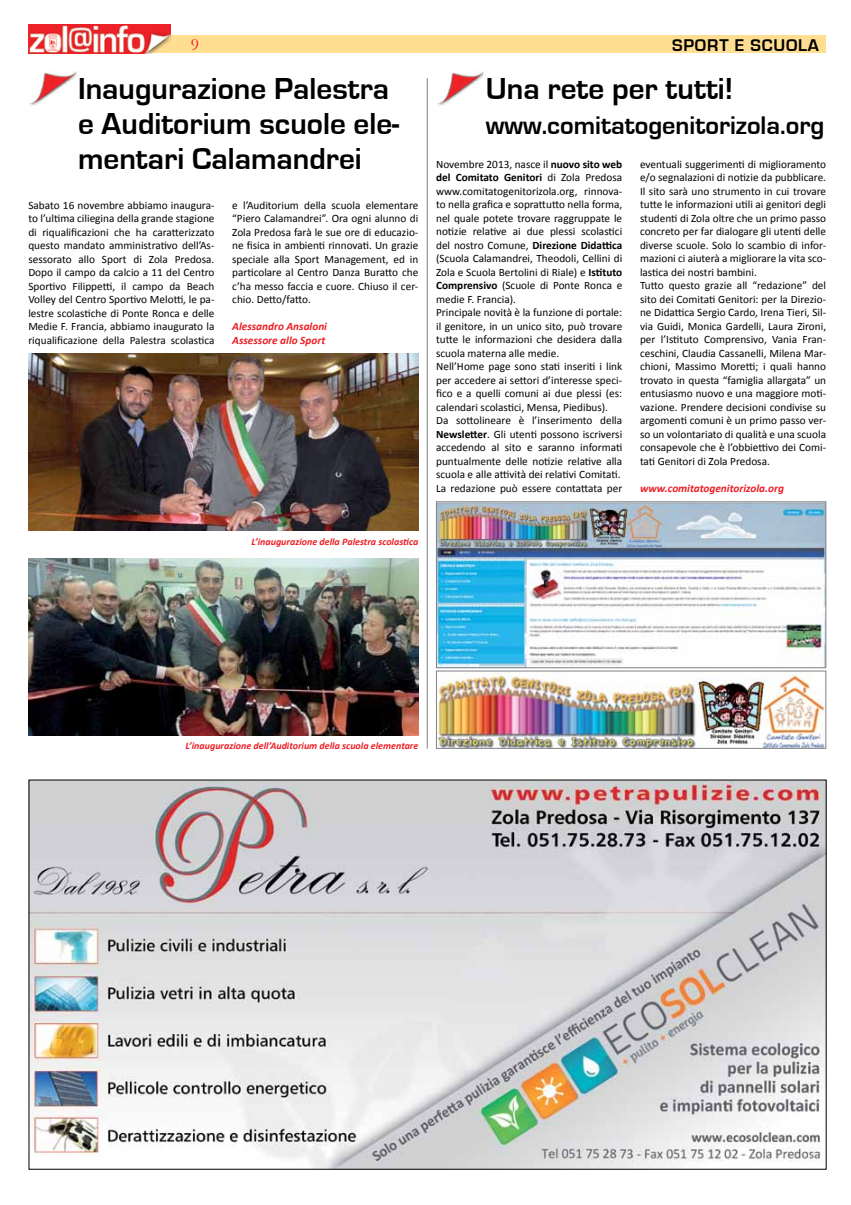
<style>
.page{position:relative;width:851px;height:1205px;background:#fff}
.page>*{position:absolute;margin:0;border:0;box-sizing:border-box;transform-origin:0 0}
.t1{font:700 31.25px/35px "Eurostile";color:#000}
.t2{font:700 26.25px "Eurostile";color:#000}
.t3{font:700 17.5px "Eurostile";letter-spacing:.05em;color:#000}
.t4{font:17.5px "Garamond";color:#ed1d24}
.t5{font:11.25px/13.5px "Calibri";color:#000}
.t6{font:italic 700 11.25px/13.5px "Calibri";color:#ed1d24}
.t7{font:italic 700 10px "Calibri";color:#ed1d24}
.s1{font-weight:700}
</style>
<div class="page">
<div style="left:28px;top:35px;width:798px;height:18px;background:#ffdd91"></div>
<img style="left:28px;top:25px;width:142px;height:28px">
<hr style="left:427px;top:78px;width:1px;height:671px;background:#808285">
<img style="left:438px;top:71px;width:47px;height:34px">
<img style="left:30px;top:71px;width:48px;height:34px">
<img style="left:28px;top:558px;width:390px;height:177px">
<img style="left:28px;top:354px;width:390px;height:177px">
<img style="left:438px;top:673px;width:386px;height:74px">
<div style="left:436px;top:671px;width:390px;height:78px;border:1px solid #808285"></div>
<img style="left:438px;top:503px;width:386px;height:163px">
<div style="left:436px;top:501px;width:390px;height:167px;border:1px solid #808285"></div>
<img style="left:31px;top:782px;width:793px;height:385px">
<h3 class="t4" style="left:191px;top:33px;width:10px">9</h3>
<h3 class="t3" style="left:672px;top:35px;width:138px">Sport e Scuola</h3>
<h1 class="t1" style="left:485px;top:72px;width:249px">Una rete per tutti!</h1>
<h2 class="t2" style="left:485px;top:111px;width:340px">www.comitatogenitorizola.org</h2>
<p class="t5" style="left:436px;top:157px;width:188px">Novembre 2013, nasce il <span class="s1">nuovo sito web del Comitato Genitori</span> di Zola Predosa www.comitatogenitorizola.org, rinnova&shy;to nella grafica e soprattutto nella forma, nel quale potete trovare raggruppate le notizie relative ai due plessi scolastici del nostro Comune, <span class="s1">Direzione Didattica </span>(Scuola Calamandrei, Theodoli, Cellini di Zola e Scuola Bertolini di Riale) e <span class="s1">Istituto Comprensivo</span> (Scuole di Ponte Ronca e medie F. Francia).<br>Principale novità è la funzione di portale: il genitore, in un unico sito, può trovare tutte le informazioni che desidera dalla scuola materna alle medie.<br>Nell’Home page sono stati inseriti i link per accedere ai settori d’interesse speci&shy;fico e a quelli comuni ai due plessi (es: calendari scolastici, Mensa, Piedibus).<br>Da sottolineare è l’inserimento della <span class="s1">Newsletter</span>. Gli utenti possono iscriversi accedendo al sito e saranno informati puntualmente delle notizie relative alla scuola e alle attività dei relativi Comitati.<br>La redazione può essere contattata per</p>
<p class="t5" style="left:640px;top:157px;width:188px">eventuali suggerimenti di miglioramento e/o segnalazioni di notizie da pubblicare.<br>Il sito sarà uno strumento in cui trovare tutte le informazioni utili ai genitori degli studenti di Zola oltre che un primo passo concreto per far dialogare gli utenti delle diverse scuole. Solo lo scambio di infor&shy;mazioni ci aiuterà a migliorare la vita sco&shy;lastica dei nostri bambini.<br>Tutto questo grazie all “redazione” del sito dei Comitati Genitori: per la Direzio&shy;ne Didattica Sergio Cardo, Irena Tieri, Sil&shy;via Guidi, Monica Gardelli, Laura Zironi, per l’Istituto Comprensivo, Vania Fran&shy;ceschini, Claudia Cassanelli, Milena Mar&shy;chioni, Massimo Moretti; i quali hanno trovato in questa “famiglia allargata” un entusiasmo nuovo e una maggiore moti&shy;vazione. Prendere decisioni condivise su argomenti comuni è un primo passo ver&shy;so un volontariato di qualità e una scuola consapevole che è l’obbiettivo dei Comi&shy;tati Genitori di Zola Predosa.</p>
<h1 class="t1" style="left:78px;top:72px;width:322px">Inaugurazione Palestra e Auditorium scuole ele&shy;mentari Calamandrei</h1>
<p class="t5" style="left:28px;top:198px;width:188px;text-align:justify">Sabato 16 novembre abbiamo inaugura&shy;to l’ultima ciliegina della grande stagione di riqualificazioni che ha caratterizzato questo mandato amministrativo dell’As&shy;sessorato allo Sport di Zola Predosa.<br>Dopo il campo da calcio a 11 del Centro Sportivo Filippetti, il campo da Beach Volley del Centro Sportivo Melotti, le pa&shy;lestre scolastiche di Ponte Ronca e delle Medie F. Francia, abbiamo inaugurato la riqualificazione della Palestra scolastica</p>
<p class="t5" style="left:232px;top:198px;width:188px;text-align:justify">e l’Auditorium della scuola elementare “Piero Calamandrei”. Ora ogni alunno di Zola Predosa farà le sue ore di educazio&shy;ne fisica in ambienti rinnovati. Un grazie speciale alla Sport Management, ed in particolare al Centro Danza Buratto che c’ha messo faccia e cuore. Chiuso il cer&shy;chio. Detto/fatto.</p>
<p class="t6" style="left:232px;top:320px;width:96px">Alessandro Ansaloni<br>Assessore allo Sport</p>
<p class="t6" style="left:640px;top:481px;width:145px">www.comitatogenitorizola.org</p>
<p class="t7" style="left:251px;top:535px;width:168px">L’inaugurazione della Palestra scolastica</p>
<p class="t7" style="left:185px;top:739px;width:234px">L’inaugurazione dell’Auditorium della scuola elementare</p>
</div>
